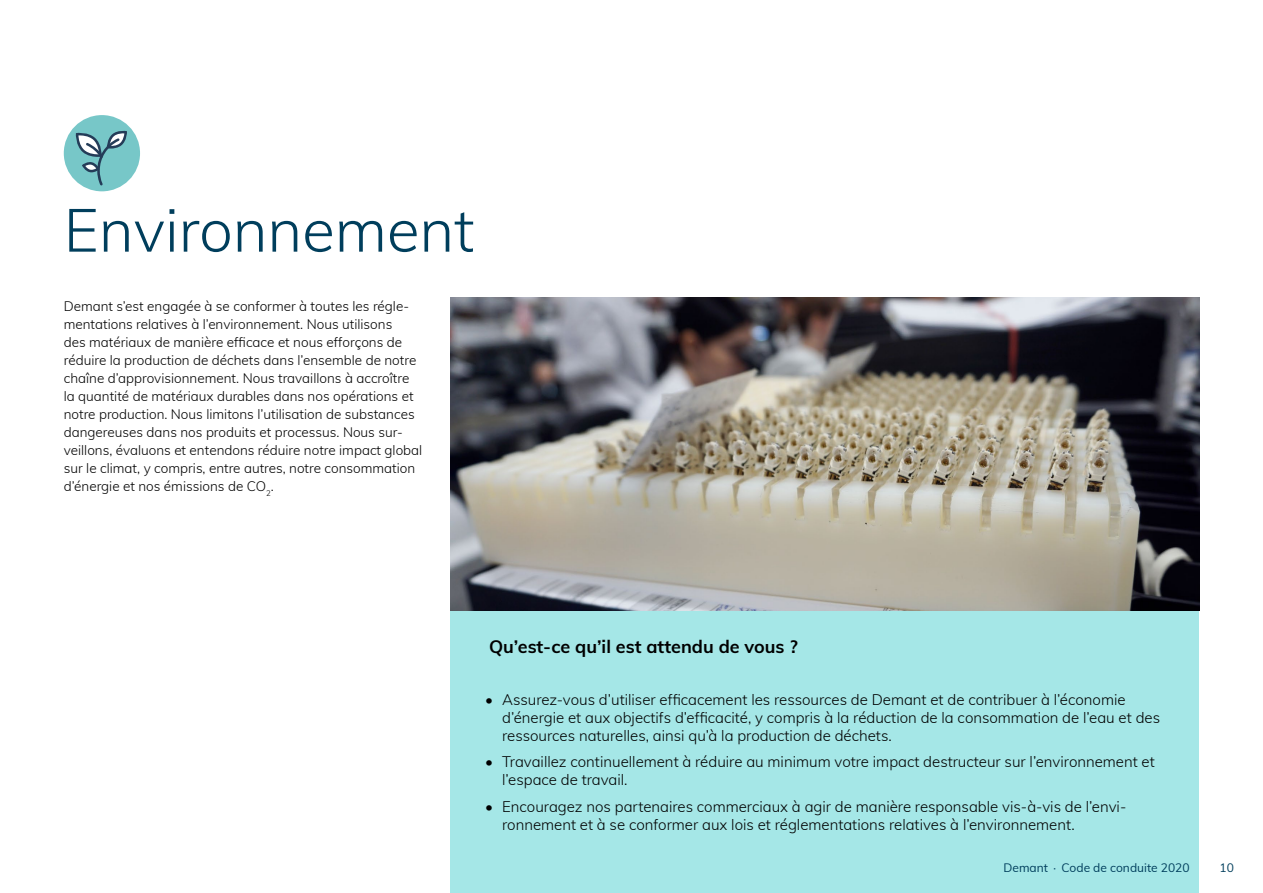
<style>
.page{position:relative;width:1263px;height:893px;background:#fff}
.page>*{position:absolute;margin:0;border:0;box-sizing:border-box;transform-origin:0 0}
.t1{font:300 60px "Muli";color:#003e5c}
.t2{font:700 18px "Muli";color:#000}
.t3{font:300 15px/18px "Muli";color:#000}
.t4{font:300 13.5px/18px "Muli";color:#000}
.t5{font:12px "Muli";color:#003e5c}
</style>
<div class="page">
<div style="left:451px;top:611px;width:748px;height:282px;background:#a5e7e7"></div>
<img style="left:451px;top:298px;width:748px;height:313px">
<div style="left:64px;top:115px;width:76px;height:76px;background:#77c7c8;border-radius:50%"></div>
<svg style="left:76px;top:130px;width:51px;height:55px"></svg>
<h1 class="t1" style="left:64px;top:186px;width:412px">Environnement</h1>
<p class="t4" style="left:64px;top:297px;width:360px">Demant s’est engagée à se conformer à toutes les régle&shy;mentations relatives à l’environnement. Nous utilisons<br>des matériaux de manière efficace et nous efforçons de réduire la production de déchets dans l’ensemble de notre chaîne d’approvisionnement. Nous travaillons à accroître la quantité de matériaux durables dans nos opérations et notre production. Nous limitons l’utilisation de substances dangereuses dans nos produits et processus. Nous sur&shy;veillons, évaluons et entendons réduire notre impact global sur le climat, y compris, entre autres, notre consommation d’énergie et nos émissions de CO<sub>2</sub>.</p>
<h2 class="t2" style="left:489px;top:633px;width:310px">Qu’est-ce qu’il est attendu de vous ?</h2>
<p class="t3" style="left:502px;top:690px;width:659px;text-indent:-17px">• Assurez-vous d’utiliser efficacement les ressources de Demant et de contribuer à l’économie d’énergie et aux objectifs d’efficacité, y compris à la réduction de la consommation de l’eau et des ressources naturelles, ainsi qu’à la production de déchets.</p>
<p class="t3" style="left:502px;top:752px;width:654px;text-indent:-17px">• Travaillez continuellement à réduire au minimum votre impact destructeur sur l’environnement et l’espace de travail.</p>
<p class="t3" style="left:502px;top:797px;width:626px;text-indent:-17px">• Encouragez nos partenaires commerciaux à agir de manière responsable vis-à-vis de l’envi&shy;ronnement et à se conformer aux lois et réglementations relatives à l’environnement.</p>
<p class="t5" style="left:1003px;top:859px;width:188px">Demant ∙ Code de conduite 2020</p>
<p class="t5" style="left:1219px;top:859px;width:16px">10</p>
</div>
